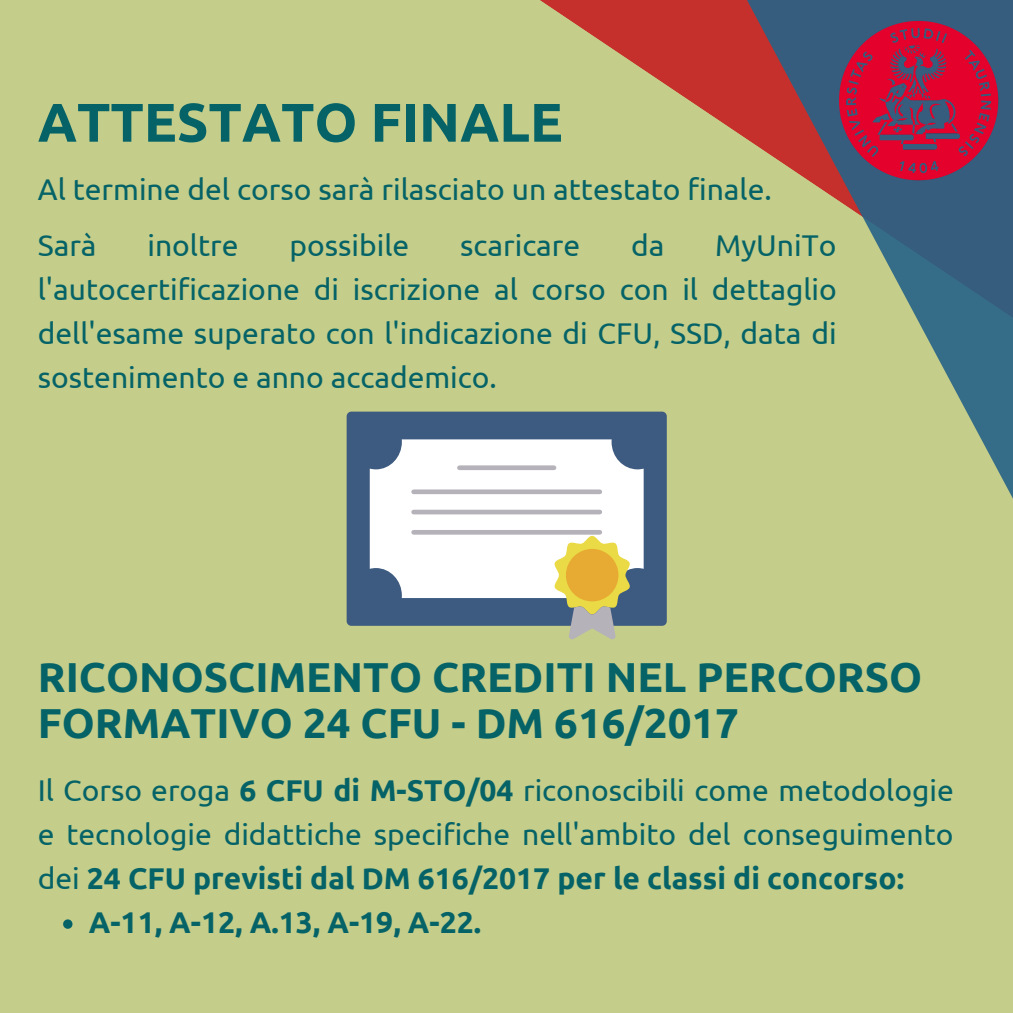
<style>
.page{position:relative;width:1013px;height:1013px;background:#fff}
.page>*{position:absolute;margin:0;border:0;box-sizing:border-box;transform-origin:0 0}
.t1{font:700 54.38px "Ubuntu";color:#056367}
.t2{font:700 41.88px/46px "Ubuntu";color:#056367}
.t3{font:30px/44px "Ubuntu";color:#056367;text-align:justify}
.t4{font:700 30px "Ubuntu";color:#056367}
.s1{font-weight:700}
</style>
<div class="page">
<div style="left:0;top:0;width:1012px;height:1012px;background:#c5cd8a"></div>
<svg style="left:63px;top:919px;width:9px;height:9px"></svg>
<div style="left:346px;top:411px;width:320px;height:215px;background:#3d5a80;border-radius:5px"></div>
<svg style="left:370px;top:439px;width:273px;height:159px;background:#edf0f3"></svg>
<svg style="left:553px;top:536px;width:77px;height:103px"></svg>
<div style="left:566px;top:549px;width:52px;height:52px;background:#e7aa32;border-radius:50%"></div>
<div style="left:459px;top:465px;width:95px;height:5px;background:#b6b2b9"></div>
<div style="left:413px;top:489px;width:187px;height:5px;background:#b6b2b9"></div>
<div style="left:413px;top:509px;width:187px;height:5px;background:#b6b2b9"></div>
<hr style="left:413px;top:530px;width:187px;height:4px;background:#b6b2b9">
<svg style="left:481px;top:0;width:531px;height:522px"></svg>
<img style="left:825px;top:13px;width:185px;height:170px">
<h1 class="t1" style="left:38px;top:91px;width:526px">ATTESTATO FINALE</h1>
<p class="t3" style="left:38px;top:160px;width:735px;line-height:56.2px">Al termine del corso sarà rilasciato un attestato finale.<br>Sarà</p>
<p class="t3" style="left:147px;top:223px;width:93px">inoltre</p>
<p class="t3" style="left:289px;top:223px;width:121px">possibile</p>
<p class="t3" style="left:460px;top:223px;width:122px">scaricare</p>
<p class="t3" style="left:631px;top:223px;width:35px">da</p>
<p class="t3" style="left:38px;top:223px;width:800px;text-indent:677px">MyUniTo l'autocertificazione di iscrizione al corso con il dettaglio dell'esame superato con l'indicazione di CFU, SSD, data di sostenimento e anno accademico.</p>
<h2 class="t2" style="left:38px;top:653px;width:886px">RICONOSCIMENTO CREDITI NEL PERCORSO<br>FORMATIVO 24 CFU - DM 616/2017</h2>
<p class="t3" style="left:38px;top:768px;width:917px">Il Corso eroga <span class="s1">6 CFU di M-STO/04</span> riconoscibili come metodologie e tecnologie didattiche specifiche nell'ambito del conseguimento dei <span class="s1">24 CFU previsti dal DM 616/2017 per le classi di concorso:</span></p>
<p class="t4" style="left:89px;top:905px;width:394px">A-11, A-12, A.13, A-19, A-22.</p>
</div>
